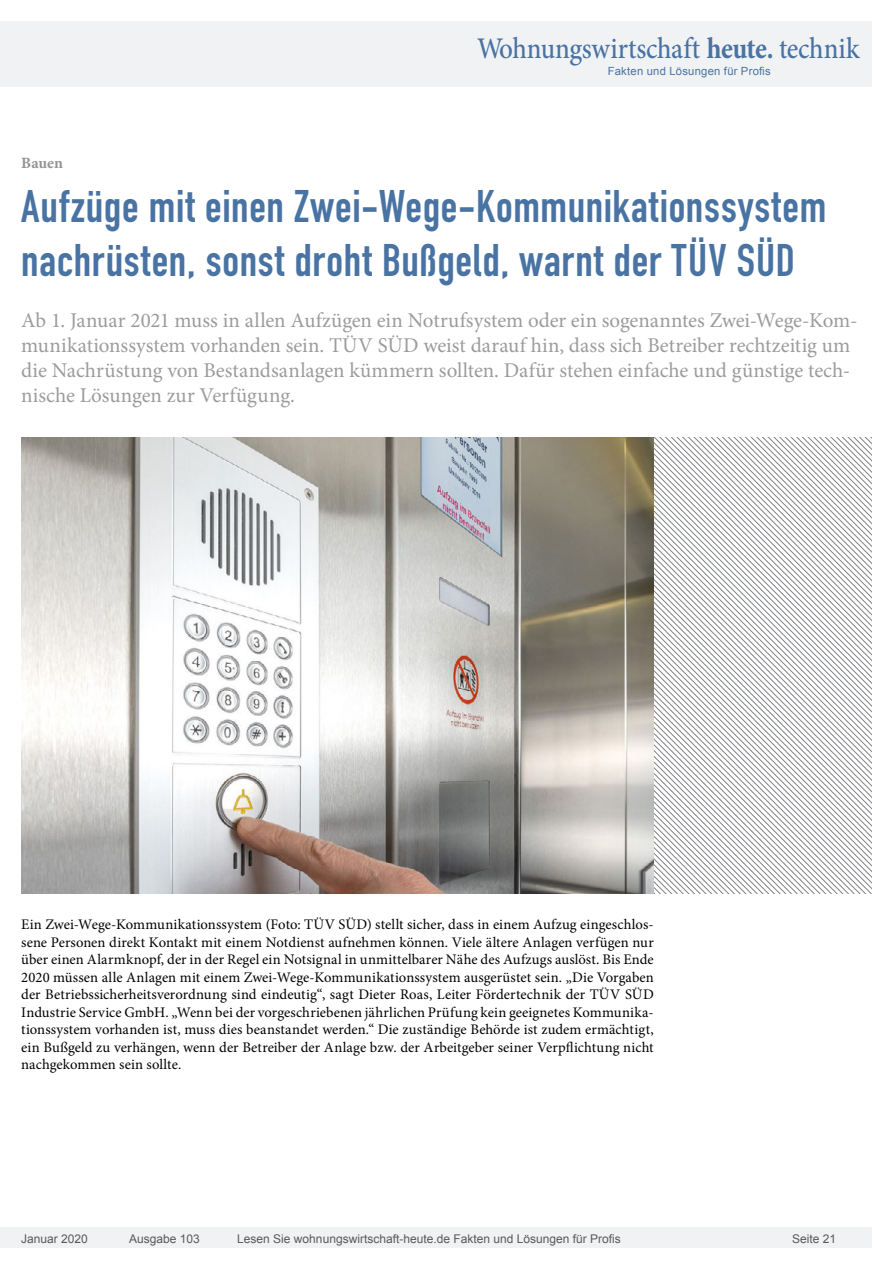
<style>
.page{position:relative;width:893px;height:1263px;background:#fff}
.page>*{position:absolute;margin:0;border:0;box-sizing:border-box;transform-origin:0 0}
.t1{font:45px/54px "DIN Engschrift";letter-spacing:.015em;color:#4973a3}
.t2{font:500 30px "Minion Pro";letter-spacing:-.01em;color:#4973a3;scale:.9 1}
.t3{font:21px/25.2px "Minion Pro";color:#9c9c9c}
.t4{font:700 15.75px "Minion Pro";letter-spacing:-.005em;color:#939393}
.t5{font:14.7px/17.5px "Minion Pro";color:#000;text-align:justify}
.t6{font:12px "Arial";color:#595959}
.t7{font:11.25px "Arial";letter-spacing:.025em;color:#4973a3}
.s1{font-weight:700}
</style>
<div class="page">
<div style="left:0;top:1227px;width:872px;height:20px;background:#f1f2f3"></div>
<div style="left:0;top:21px;width:872px;height:66px;background:#f1f2f3"></div>
<svg style="left:654px;top:438px;width:218px;height:94px"></svg>
<svg style="left:654px;top:532px;width:218px;height:362px"></svg>
<img style="left:21px;top:438px;width:633px;height:456px">
<h2 class="t2" style="left:477px;top:28px;width:426px">Wohnungswirtschaft <span class="s1">heute.</span> technik</h2>
<p class="t7" style="left:608px;top:63px;width:165px">Fakten und Lösungen für Profis</p>
<p class="t4" style="left:21px;top:152px;width:43px">Bauen</p>
<h1 class="t1" style="left:21px;top:180px;width:807px">Aufzüge mit einen Zwei-Wege-Kommunikationssystem nachrüsten, sonst droht Bußgeld, warnt der TÜV SÜD</h1>
<p class="t3" style="left:21px;top:307px;width:838px">Ab 1. Januar 2021 muss in allen Aufzügen ein Notrufsystem oder ein sogenanntes Zwei-Wege-Kom&shy;munikationssystem vorhanden sein. TÜV SÜD weist darauf hin, dass sich Betreiber rechtzeitig um die Nachrüstung von Bestandsanlagen kümmern sollten. Dafür stehen einfache und günstige tech&shy;nische Lösungen zur Verfügung.</p>
<p class="t5" style="left:21px;top:916px;width:634px">Ein Zwei-Wege-Kommunikationssystem (Foto: TÜV SÜD) stellt sicher, dass in einem Aufzug eingeschlos&shy;sene Personen direkt Kontakt mit einem Notdienst aufnehmen können. Viele ältere Anlagen verfügen nur über einen Alarmknopf, der in der Regel ein Notsignal in unmittelbarer Nähe des Aufzugs auslöst. Bis Ende 2020 müssen alle Anlagen mit einem Zwei-Wege-Kommunikationssystem ausgerüstet sein. „Die Vorgaben der Betriebssicherheitsverordnung sind eindeutig“, sagt Dieter Roas, Leiter Fördertechnik der TÜV SÜD Industrie Service GmbH. „Wenn bei der vorgeschriebenen jährlichen Prüfung kein geeignetes Kommunika&shy;tionssystem vorhanden ist, muss dies beanstandet werden.“ Die zuständige Behörde ist zudem ermächtigt, ein Bußgeld zu verhängen, wenn der Betreiber der Anlage bzw. der Arbeitgeber seiner Verpflichtung nicht nachgekommen sein sollte.</p>
<p class="t6" style="left:21px;top:1230px;width:68px">Januar 2020</p>
<p class="t6" style="left:129px;top:1230px;width:72px">Ausgabe 103</p>
<p class="t6" style="left:237px;top:1230px;width:385px">Lesen Sie wohnungswirtschaft-heute.de Fakten und Lösungen für Profis</p>
<p class="t6" style="left:792px;top:1231px;width:46px">Seite 21</p>
</div>
